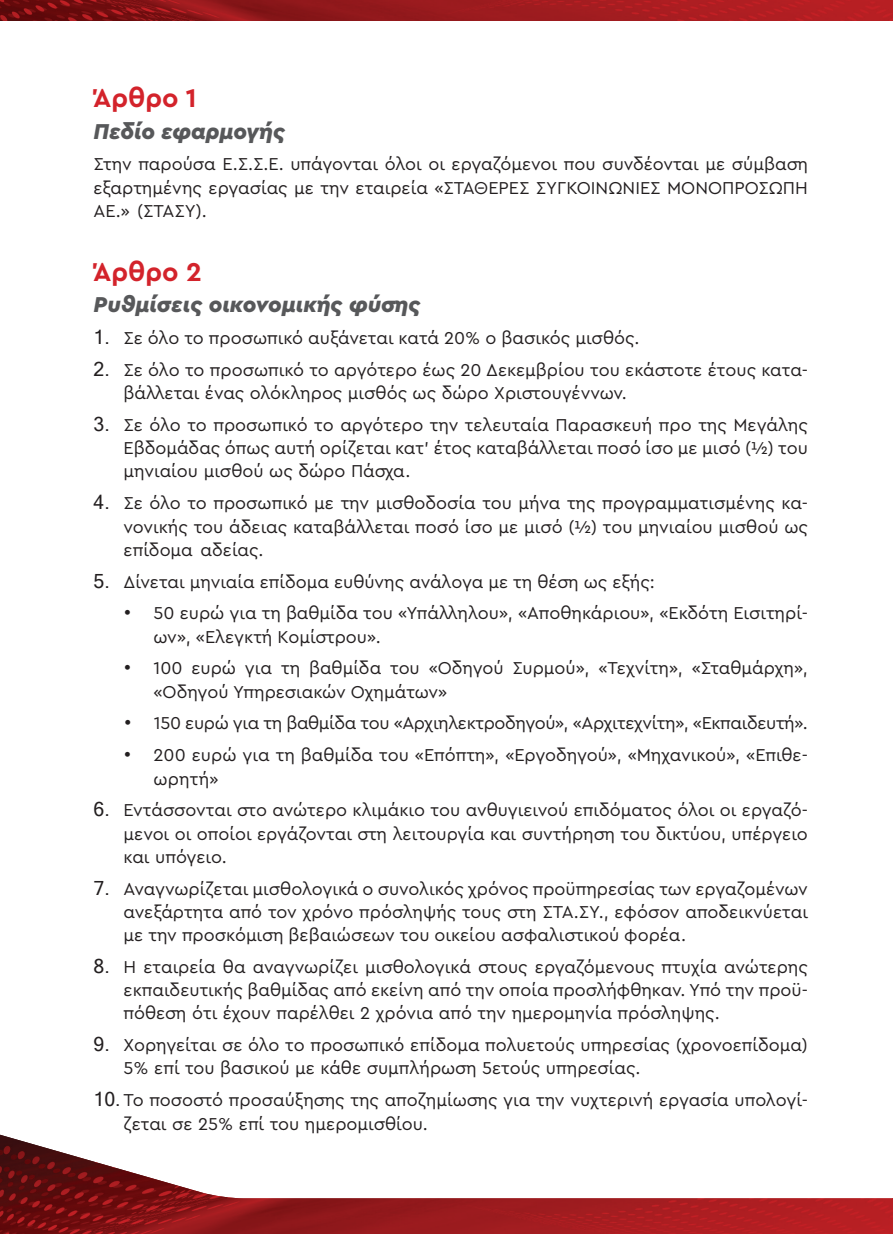
<style>
.page{position:relative;width:893px;height:1234px;background:#fff}
.page>*{position:absolute;margin:0;border:0;box-sizing:border-box;transform-origin:0 0}
.Heading_1{font:700 27px "Cera Pro";color:#d3232b}
.Heading_2{font:italic 900 22.5px "Cera Pro";color:#57585a}
.Body_Text{font:18px/23.2px "Cera Pro";color:#231f20;text-align:justify}
.Body_Text-2{font:18px "Cera Pro";letter-spacing:-.02em;color:#231f20}
.s1{font-family:"Microsoft Sans Serif";font-size:19.5px}
</style>
<div class="page">
<img style="left:873px;top:0;width:20px;height:21px">
<img style="left:0;top:1134px;width:893px;height:99px">
<img style="left:0;top:0;width:873px;height:21px">
<p class="Heading_1" style="left:94px;top:80px;width:105px">Άρθρο 1</p>
<p class="Heading_2" style="left:94px;top:116px;width:193px">Πεδίο εφαρμογής</p>
<p class="Body_Text" style="left:94px;top:152px;width:716px">Στην παρούσα Ε.Σ.Σ.Ε. υπάγονται όλοι οι εργαζόμενοι που συνδέονται με σύμβαση εξαρτημένης εργασίας με την εταιρεία «ΣΤΑΘΕΡΕΣ ΣΥΓΚΟΙΝΩΝΙΕΣ ΜΟΝΟΠΡΟΣΩΠΗ ΑΕ.» (ΣΤΑΣΥ).</p>
<p class="Heading_1" style="left:94px;top:253px;width:110px">Άρθρο 2</p>
<p class="Heading_2" style="left:94px;top:290px;width:329px">Ρυθμίσεις οικονομικής φύσης</p>
<p class="Body_Text" style="left:94px;top:325px;width:548px"><span class="s1">1.</span> Σε όλο το προσωπικό αυξάνεται κατά 20% ο βασικός μισθός.</p>
<p class="Body_Text" style="left:124px;top:357px;width:686px;text-indent:-30px"><span class="s1">2.</span> Σε όλο το προσωπικό το αργότερο έως 20 Δεκεμβρίου του εκάστοτε έτους κατα&shy;βάλλεται ένας ολόκληρος μισθός ως δώρο Χριστουγέννων.</p>
<p class="Body_Text" style="left:124px;top:412px;width:686px;text-indent:-30px"><span class="s1">3.</span> Σε όλο το προσωπικό το αργότερο την τελευταία Παρασκευή προ της Μεγάλης Εβδομάδας όπως αυτή ορίζεται κατ’ έτος καταβάλλεται ποσό ίσο με μισό (½) του μηνιαίου μισθού ως δώρο Πάσχα.</p>
<p class="Body_Text" style="left:124px;top:490px;width:686px;text-indent:-30px"><span class="s1">4.</span> Σε όλο το προσωπικό με την μισθοδοσία του μήνα της προγραμματισμένης κα&shy;νονικής του άδειας καταβάλλεται ποσό ίσο με μισό (½) του μηνιαίου μισθού ως επίδομα αδείας.</p>
<p class="Body_Text" style="left:94px;top:569px;width:563px"><span class="s1">5.</span> Δίνεται μηνιαία επίδομα ευθύνης ανάλογα με τη θέση ως εξής:</p>
<p class="Body_Text" style="left:154px;top:600px;width:656px;text-indent:-29px"><span class="s1">•</span> 50 ευρώ για τη βαθμίδα του «Υπάλληλου», «Αποθηκάριου», «Εκδότη Εισιτηρί&shy;ων», «Ελεγκτή Κομίστρου».</p>
<p class="Body_Text" style="left:154px;top:655px;width:656px;text-indent:-29px"><span class="s1">•</span> 100 ευρώ για τη βαθμίδα του «Οδηγού Συρμού», «Τεχνίτη», «Σταθμάρχη», «Οδηγoύ Υπηρεσιακών Οχημάτων»</p>
<p class="Body_Text-2" style="left:125px;top:711px;width:685px"><span class="s1">•</span> 150 ευρώ για τη βαθμίδα του «Αρχιηλεκτροδηγού», «Αρχιτεχνίτη», «Εκπαιδευτή».</p>
<p class="Body_Text" style="left:154px;top:742px;width:656px;text-indent:-29px"><span class="s1">•</span> 200 ευρώ για τη βαθμίδα του «Επόπτη», «Εργοδηγού», «Μηχανικού», «Επιθε&shy;ωρητή»</p>
<p class="Body_Text" style="left:124px;top:797px;width:686px;text-indent:-30px"><span class="s1">6.</span> Εντάσσονται στο ανώτερο κλιμάκιο του ανθυγιεινού επιδόματος όλοι οι εργαζό&shy;μενοι οι οποίοι εργάζονται στη λειτουργία και συντήρηση του δικτύου, υπέργειο και υπόγειο.</p>
<p class="Body_Text" style="left:124px;top:875px;width:686px;text-indent:-30px"><span class="s1">7.</span> Αναγνωρίζεται μισθολογικά ο συνολικός χρόνος προϋπηρεσίας των εργαζομένων ανεξάρτητα από τον χρόνο πρόσληψής τους στη ΣΤΑ.ΣΥ., εφόσον αποδεικνύεται με την προσκόμιση βεβαιώσεων του οικείου ασφαλιστικού φορέα.</p>
<p class="Body_Text" style="left:124px;top:954px;width:686px;text-indent:-30px"><span class="s1">8.</span> Η εταιρεία θα αναγνωρίζει μισθολογικά στους εργαζόμενους πτυχία ανώτερης εκπαιδευτικής βαθμίδας από εκείνη από την οποία προσλήφθηκαν. Υπό την προϋ&shy;πόθεση ότι έχουν παρέλθει 2 χρόνια από την ημερομηνία πρόσληψης.</p>
<p class="Body_Text" style="left:124px;top:1032px;width:686px;text-indent:-30px"><span class="s1">9.</span> Χορηγείται σε όλο το προσωπικό επίδομα πολυετούς υπηρεσίας (χρονοεπίδομα)<br>5% επί του βασικού με κάθε συμπλήρωση 5ετούς υπηρεσίας.</p>
<p class="Body_Text" style="left:124px;top:1087px;width:686px;text-indent:-30px"><span class="s1">10.</span> Το ποσοστό προσαύξησης της αποζημίωσης για την νυχτερινή εργασία υπολογί&shy;ζεται σε 25% επί του ημερομισθίου.</p>
</div>
